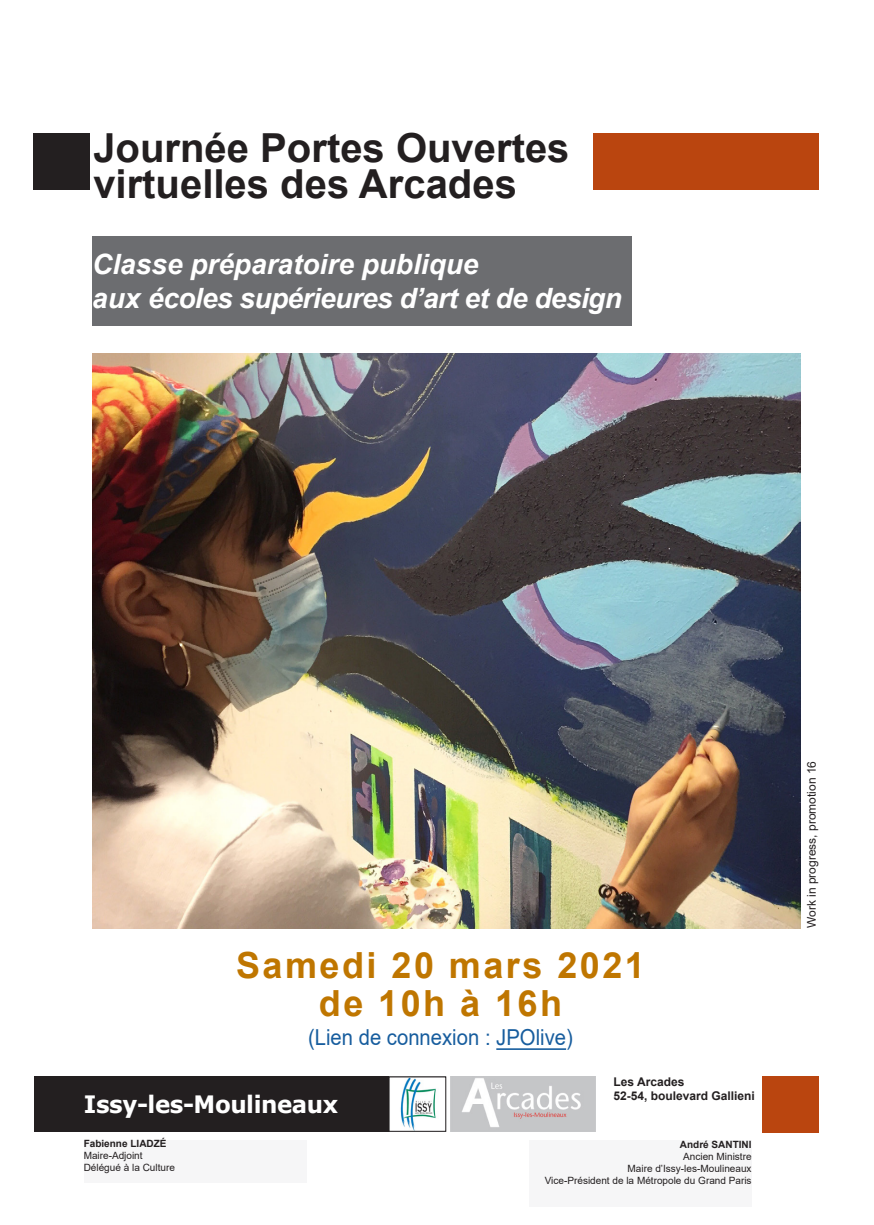
<style>
.page{position:relative;width:874px;height:1225px;background:#fff}
.page>*{position:absolute;margin:0;border:0;box-sizing:border-box;transform-origin:0 0}
.t1{font:700 40px/36px "Arial";color:#231f20}
.t2{font:700 36px/38px "Arial";letter-spacing:.07em;color:#bf7600;text-align:center}
.t3{font:italic 700 28px "Arial";letter-spacing:-.02em;color:#fff}
.t4{font:italic 700 28px "Arial";color:#fff}
.t5{font:700 24px "Verdana";letter-spacing:-.02em;color:#fff;scale:.96 1}
.t6{font:22px "Arial";color:#175d9e;scale:.92 1}
.t7{font:700 12px "Arial";color:#231f20}
.t8{font:12px "Arial";color:#231f20}
.t9{font:10px "Arial";color:#231f20}
.t10{font:700 10px "Arial";color:#231f20}
</style>
<div class="page">
<div style="left:92px;top:236px;width:539px;height:90px;background:#6c6d70"></div>
<img style="left:450px;top:1076px;width:145px;height:55px">
<div style="left:84px;top:1140px;width:222px;height:42px;background:#f6f6f7"></div>
<div style="left:528px;top:1140px;width:223px;height:66px;background:#f6f6f7"></div>
<div style="left:34px;top:1076px;width:354px;height:55px;background:#231f20"></div>
<div style="left:761px;top:1076px;width:57px;height:56px;background:#ba450f"></div>
<div style="left:592px;top:133px;width:226px;height:57px;background:#ba450f"></div>
<div style="left:33px;top:133px;width:56px;height:57px;background:#231f20"></div>
<img style="left:400px;top:1078px;width:36px;height:51px">
<div style="left:388px;top:1076px;width:58px;height:55px;border:1px solid #231f20"></div>
<img style="left:92px;top:353px;width:707px;height:575px">
<hr style="left:496px;top:1048px;width:70px;height:2px;background:#175d9e">
<p class="t1" style="left:93px;top:131px;width:477px">Journée Portes Ouvertes virtuelles des Arcades</p>
<p class="t4" style="left:92px;top:246px;width:387px">Classe préparatoire publique</p>
<p class="t3" style="left:92px;top:280px;width:531px">aux écoles supérieures d’art et de design</p>
<p class="t2" style="left:236px;top:946px;width:410px">Samedi 20 mars 2021 de 10h à 16h</p>
<p class="t6" style="left:308px;top:1022px;width:289px">(Lien de connexion : JPOlive)</p>
<p class="t5" style="left:84px;top:1087px;width:266px">Issy-les-Moulineaux</p>
<p class="t10" style="left:84px;top:1136px;width:84px">Fabienne LIADZÉ</p>
<p class="t9" style="left:84px;top:1148px;width:60px">Maire-Adjoint</p>
<p class="t9" style="left:84px;top:1160px;width:93px">Délégué à la Culture</p>
<p class="t7" style="left:613px;top:1073px;width:72px">Les Arcades</p>
<p class="t7" style="left:613px;top:1087px;width:143px">52-54, boulevard Gallieni</p>
<p class="t10" style="left:679px;top:1137px;width:73px">André SANTINI</p>
<p class="t9" style="left:682px;top:1149px;width:70px">Ancien Ministre</p>
<p class="t9" style="left:627px;top:1161px;width:125px">Maire d’Issy-les-Moulineaux</p>
<p class="t9" style="left:544px;top:1173px;width:208px">Vice-Président de la Métropole du Grand Paris</p>
<p class="t8" style="left:802px;top:928px;width:169px;rotate:-90deg">Work in progress, promotion 16</p>
</div>
